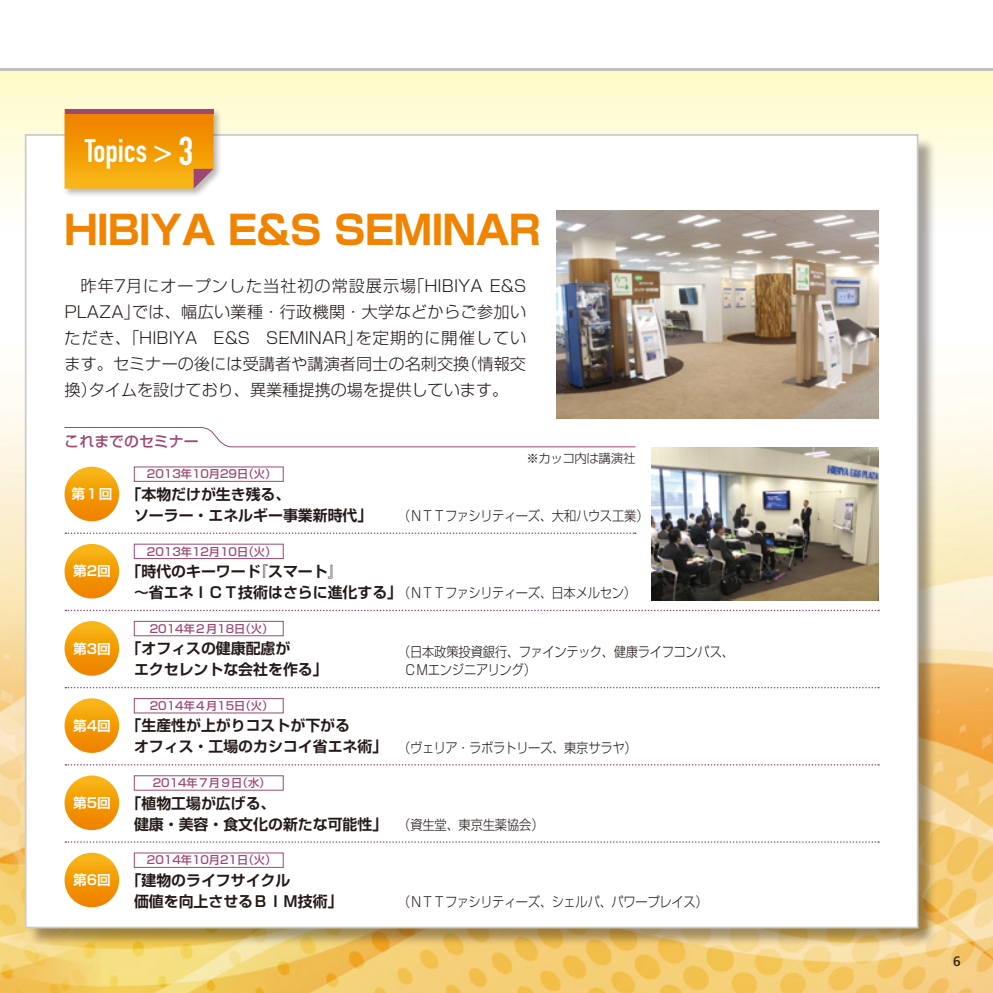
<style>
.page{position:relative;width:993px;height:993px;background:#fff}
.page>*{position:absolute;margin:0;border:0;box-sizing:border-box;transform-origin:0 0}
.t1{font:700 39.73px "Shin Go Pro";letter-spacing:-.02em;color:#f08300}
.t2{font:32.2px "DIN Engschrift Std";letter-spacing:-.005em;color:#fff}
.t3{font:300 16.1px/26.1px "Shin Go Pro";color:#231916;text-align:justify}
.t4{font:700 14.88px/21.2px "Shin Go Pro De";color:#231916}
.t5{font:500 14.88px "Shin Go Pro";color:#9d4873}
.t6{font:300 13.65px/18.6px "Shin Go Pro";letter-spacing:-.03em;color:#231916;scale:.9 1}
.t7{font:700 13.65px "Shin Go Pro De";color:#fff}
.t8{font:300 13.65px "Shin Go Pro";letter-spacing:-.01em;color:#231916;scale:.9 1}
.t9{font:13.65px "Frutiger LT Std";color:#231916}
.t10{font:300 12.42px "Shin Go Pro";letter-spacing:-.03em;color:#231916}
.t11{font:500 11.2px "Shin Go Pro";color:#9d4873}
.s1{font-size:39.73px}
</style>
<div class="page">
<div style="left:0;top:69px;width:992px;height:162px;background:linear-gradient(to bottom,#fffbc6,#fffefd)"></div>
<img style="left:101px;top:389px;width:891px;height:603px">
<img style="left:0;top:342px;width:101px;height:650px">
<div style="left:28px;top:137px;width:908px;height:808px;background:#231916;opacity:.4"></div>
<div style="left:25px;top:134px;width:893px;height:794px;background:#fff;border:2px solid #c9cacb"></div>
<img style="left:556px;top:210px;width:322px;height:208px">
<img style="left:651px;top:447px;width:227px;height:153px">
<svg style="left:64px;top:427px;width:572px;height:20px"></svg>
<svg style="left:64px;top:466px;width:55px;height:55px;background:#f39d0d"></svg>
<svg style="left:64px;top:543px;width:55px;height:55px;background:#f49e0d"></svg>
<div style="left:64px;top:621px;width:55px;height:54px;background:linear-gradient(to bottom,#f9bb1e,#ef8000);border-radius:27px"></div>
<div style="left:134px;top:621px;width:149px;height:14px;border:1px solid #9d4873"></div>
<svg style="left:65px;top:532px;width:570px;height:2px"></svg>
<svg style="left:65px;top:609px;width:813px;height:2px"></svg>
<svg style="left:65px;top:686px;width:813px;height:2px"></svg>
<svg style="left:65px;top:764px;width:813px;height:1px"></svg>
<svg style="left:65px;top:841px;width:813px;height:1px"></svg>
<svg style="left:64px;top:698px;width:55px;height:54px;background:#f39d0a"></svg>
<div style="left:134px;top:698px;width:149px;height:15px;border:1px solid #9d4873"></div>
<svg style="left:64px;top:775px;width:55px;height:54px;background:#f39d0b"></svg>
<div style="left:134px;top:775px;width:149px;height:15px;border:1px solid #9d4873"></div>
<svg style="left:64px;top:852px;width:55px;height:55px;background:#f39d0d"></svg>
<hr style="left:0;top:68px;width:992px;height:3px;background:#bfc0c1">
<div style="left:63px;top:107px;width:159px;height:90px;background:#231916;opacity:.3"></div>
<svg style="left:64px;top:109px;width:149px;height:80px;background:#ec9513"></svg>
<h2 class="t2" style="left:85px;top:132px;width:110px">Topics &gt; <span class="s1">3</span></h2>
<h1 class="t1" style="left:64px;top:198px;width:478px">HIBIYA E&amp;S SEMINAR</h1>
<p class="t3" style="left:65px;top:271px;width:463px;text-indent:16px">昨年7月にオープンした当社初の常設展示場「HIBIYA E&amp;S PLAZA」では、幅広い業種・行政機関・大学などからご参加いただき、「HIBIYA　E&amp;S　SEMINAR」を定期的に開催しています。セミナーの後には受講者や講演者同士の名刺交換（情報交換）タイムを設けており、異業種提携の場を提供しています。</p>
<p class="t5" style="left:64px;top:429px;width:135px">これまでのセミナー</p>
<p class="t4" style="left:134px;top:481px;width:240px;text-indent:-7px">「本物だけが生き残る、<br>ソーラー・エネルギー事業新時代」</p>
<p class="t10" style="left:526px;top:447px;width:110px">※カッコ内は講演社</p>
<p class="t11" style="left:147px;top:465px;width:131px">2013年10月29日（火）</p>
<p class="t7" style="left:71px;top:482px;width:42px">第１回</p>
<p class="t6" style="left:398px;top:504px;width:280px">（ＮＴＴファシリティーズ、大和ハウス工業）</p>
<p class="t11" style="left:147px;top:542px;width:131px">2013年12月10日（火）</p>
<p class="t7" style="left:73px;top:560px;width:39px">第2回</p>
<p class="t4" style="left:134px;top:558px;width:269px;text-indent:-7px">「時代のキーワード『スマート』<br>～省エネＩＣＴ技術はさらに進化する」</p>
<p class="t6" style="left:398px;top:581px;width:266px">（ＮＴＴファシリティーズ、日本メルセン）</p>
<p class="t11" style="left:150px;top:619px;width:125px">2014年２月18日（火）</p>
<p class="t7" style="left:73px;top:637px;width:39px">第3回</p>
<p class="t4" style="left:134px;top:636px;width:195px;text-indent:-7px">「オフィスの健康配慮が<br>エクセレントな会社を作る」</p>
<p class="t6" style="left:404px;top:640px;width:368px;text-indent:-6px">（日本政策投資銀行、ファインテック、健康ライフコンパス、<br>ＣＭエンジニアリング）</p>
<p class="t11" style="left:150px;top:696px;width:125px">2014年４月15日（火）</p>
<p class="t7" style="left:73px;top:714px;width:39px">第4回</p>
<p class="t4" style="left:134px;top:713px;width:254px;text-indent:-7px">「生産性が上がりコストが下がる<br>オフィス・工場のカシコイ省エネ術」</p>
<p class="t6" style="left:398px;top:736px;width:266px">（ヴェリア・ラボラトリーズ、東京サラヤ）</p>
<p class="t11" style="left:153px;top:773px;width:119px">2014年７月９日（水）</p>
<p class="t7" style="left:73px;top:791px;width:39px">第5回</p>
<p class="t4" style="left:134px;top:790px;width:254px;text-indent:-7px">「植物工場が広げる、<br>健康・美容・食文化の新たな可能性」</p>
<p class="t8" style="left:398px;top:813px;width:163px">（資生堂、東京生薬協会）</p>
<p class="t11" style="left:147px;top:850px;width:131px">2014年10月21日（火）</p>
<p class="t7" style="left:73px;top:868px;width:39px">第6回</p>
<p class="t4" style="left:134px;top:867px;width:210px;text-indent:-7px">「建物のライフサイクル<br>価値を向上させるＢＩＭ技術」</p>
<p class="t6" style="left:398px;top:890px;width:345px">（ＮＴＴファシリティーズ、シェルパ、パワープレイス）</p>
<p class="t9" style="left:952px;top:952px;width:9px">6</p>
</div>
